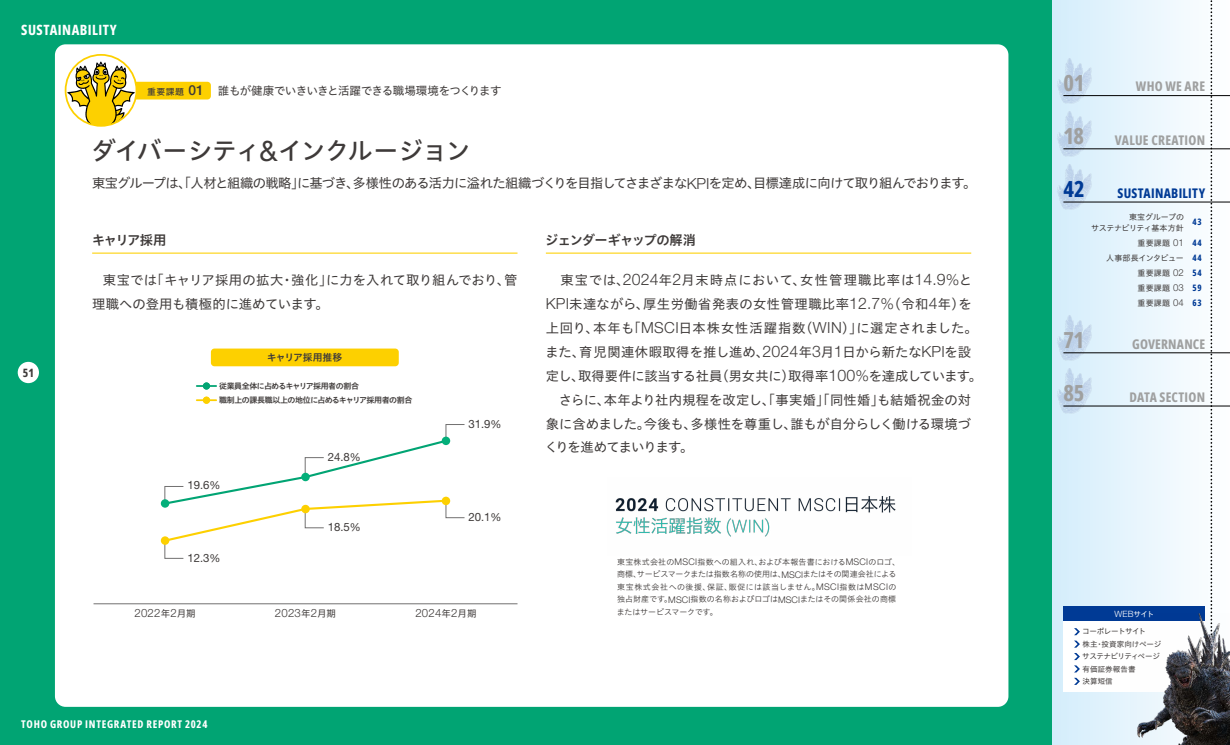
<style>
.page{position:relative;width:1230px;height:745px;background:#fff}
.page>*{position:absolute;margin:0;border:0;box-sizing:border-box;transform-origin:0 0}
.t1{font:24.75px "Hiragino UD Sans Std N W5";letter-spacing:-.04em;color:#3e3a39}
.t2{font:22.12px "Open Sans";letter-spacing:-.01em;color:#9fa0a0}
.t3{font:22.12px "Open Sans";color:#003a95}
.t4{font:14.12px "Open Sans";letter-spacing:.035em;color:#fff}
.t5{font:13.25px/23.9px "Hiragino UD Sans Std N W4";letter-spacing:.01em;color:#3e3a39}
.t6{font:13.25px "Hiragino UD Sans Std N W4";letter-spacing:-.06em;color:#3e3a39}
.t7{font:13.25px/23.9px "Hiragino UD Sans Std N W4";letter-spacing:-.01em;color:#3e3a39}
.t8{font:13.25px "Open Sans";letter-spacing:.015em;color:#9fa0a0}
.t9{font:13.25px "Hiragino UD Sans Std N W6";letter-spacing:-.06em;color:#3e3a39}
.t10{font:13.25px "Open Sans";letter-spacing:.02em;color:#003a95}
.t11{font:11.5px "Hiragino UD Sans Std N W4";letter-spacing:-.06em;color:#3e3a39}
.t12{font:11.5px "Helvetica Neue LT Std";color:#3e3a39}
.t13{font:300 11.5px "Helvetica Neue LT Std";letter-spacing:.015em;color:#3e3a39}
.t14{font:11.5px "Open Sans";color:#3e3a39}
.t15{font:10.62px "Open Sans";letter-spacing:.065em;color:#fff}
.t16{font:9.75px "Hiragino UD Sans Std N W6";letter-spacing:-.01em;color:#3e3a39}
.t17{font:8.88px "Open Sans";color:#003a95}
.t18{font:300 8.62px "Helvetica Neue LT Std";color:#fff}
.t19{font:8px/12.4px "Hiragino UD Sans Std N W3";letter-spacing:.005em;color:#3e3a39}
.t20{font:8px/14.1px "Hiragino UD Sans Std N W6";letter-spacing:-.055em;color:#3e3a39}
.t21{font:8px/15px "Hiragino UD Sans Std N W4";letter-spacing:.02em;color:#3e3a39;text-align:right}
.t22{font:8px/10.6px "Hiragino UD Sans Std N W4";letter-spacing:-.04em;color:#3e3a39;text-align:right}
.t23{font:7.5px/12.4px "Hiragino UD Sans Std N W4";letter-spacing:-.025em;color:#3e3a39}
.s1{font-family:"Hiragino UD Sans Std N W5";font-size:8.88px}
.s2{font-family:"Helvetica Neue LT Std";font-weight:500;font-size:13.88px}
.s3{font-family:"Helvetica Neue LT Std";font-size:28.5px}
.s4{font-family:"Helvetica Neue LT Std";font-weight:300;font-size:15.25px}
.s5{font-size:11px}
.s6{font-family:"Hiragino UD Sans Std N W4";font-weight:400;font-size:9.5px}
.s7{font-family:"Helvetica Neue LT Std";font-weight:300;font-size:16px}
.s8{font-family:"Helvetica Neue LT Std";font-weight:300;font-size:9.12px}
.s9{font-family:"Helvetica Neue LT Std";font-weight:300;font-size:9.62px}
.s10{font-family:"Open Sans";font-size:8.88px;color:#003a95}
.s11{font-family:"Hiragino UD Sans Std N W4";font-weight:400;font-size:7.5px}
</style>
<div class="page">
<div style="left:0;top:0;width:1052px;height:744px;background:#01a473"></div>
<div style="left:55px;top:44px;width:953px;height:662px;background:#fff;border-radius:11px"></div>
<div style="left:101px;top:82px;width:110px;height:17px;background:#fdd000;border-radius:4px"></div>
<svg style="left:66px;top:55px;width:70px;height:71px"></svg>
<svg style="left:67px;top:62px;width:68px;height:64px"></svg>
<div style="left:65px;top:54px;width:72px;height:73px;border:2px solid #fdd000;border-radius:50%"></div>
<hr style="left:92px;top:252px;width:425px;height:1px;background:#fdd000">
<hr style="left:546px;top:252px;width:425px;height:1px;background:#fdd000">
<svg style="left:197px;top:385px;width:19px;height:1px"></svg>
<div style="left:203px;top:382px;width:7px;height:7px;background:#01a473;border-radius:50%"></div>
<svg style="left:197px;top:399px;width:19px;height:2px"></svg>
<div style="left:203px;top:396px;width:7px;height:7px;background:#fdd000;border-radius:50%"></div>
<hr style="left:93px;top:603px;width:424px;height:1px;background:#727171">
<svg style="left:162px;top:424px;width:303px;height:134px"></svg>
<svg style="left:301px;top:504px;width:9px;height:9px"></svg>
<svg style="left:301px;top:472px;width:9px;height:9px"></svg>
<div style="left:442px;top:496px;width:8px;height:9px;background:#fdd000;border-radius:50%"></div>
<div style="left:442px;top:436px;width:8px;height:9px;background:#04af7a;border-radius:50%"></div>
<div style="left:161px;top:536px;width:8px;height:8px;background:#fdd000;border-radius:50%"></div>
<div style="left:161px;top:499px;width:8px;height:8px;background:#04af7a;border-radius:50%"></div>
<img style="left:615px;top:496px;width:281px;height:41px">
<div style="left:211px;top:348px;width:188px;height:18px;background:#fdd000;border-radius:4px"></div>
<div style="left:1052px;top:0;width:178px;height:744px;background:linear-gradient(to right,#d4edfb,#fdfdfe)"></div>
<img style="left:1056px;top:312px;width:35px;height:51px">
<img style="left:1056px;top:365px;width:35px;height:51px">
<img style="left:1056px;top:55px;width:35px;height:51px">
<img style="left:1056px;top:108px;width:35px;height:51px">
<img style="left:1056px;top:161px;width:35px;height:52px">
<div style="left:18px;top:361px;width:21px;height:22px;background:#fff;border-radius:50%"></div>
<svg style="left:1210px;top:0;width:2px;height:745px"></svg>
<hr style="left:1063px;top:352px;width:167px;height:1px;background:#000">
<hr style="left:1063px;top:405px;width:167px;height:1px;background:#000">
<hr style="left:1063px;top:148px;width:167px;height:1px;background:#000">
<hr style="left:1063px;top:95px;width:167px;height:1px;background:#000">
<hr style="left:1063px;top:202px;width:167px;height:1px;background:#000">
<div style="left:1063px;top:606px;width:142px;height:14px;background:#003a95"></div>
<div style="left:1063px;top:620px;width:142px;height:71px;background:#fff"></div>
<img style="left:1130px;top:613px;width:100px;height:131px">
<svg style="left:1074px;top:628px;width:6px;height:6px"></svg>
<svg style="left:1074px;top:640px;width:6px;height:19px"></svg>
<svg style="left:1074px;top:665px;width:6px;height:19px"></svg>
<p class="t4" style="left:21px;top:20px;width:97px">SUSTAINABILITY</p>
<p class="t11" style="left:147px;top:82px;width:356px"><span class="s1">重要課題</span> <span class="s2">01</span> 誰もが健康でいきいきと活躍できる職場環境をつくります</p>
<h1 class="t1" style="left:91px;top:131px;width:381px">ダイバーシティ<span class="s3">&amp;</span>インクルージョン</h1>
<p class="t6" style="left:92px;top:173px;width:885px">東宝グループは、「人材と組織の戦略」に基づき、多様性のある活力に溢れた組織づくりを目指してさまざまな<span class="s4">KPI</span>を定め、目標達成に向けて取り組んでおります。</p>
<p class="t14" style="left:23px;top:364px;width:13px">51</p>
<p class="t9" style="left:92px;top:229px;width:76px">キャリア採用</p>
<p class="t7" style="left:92px;top:267px;width:427px;text-indent:11px">東宝では「キャリア採用の拡大・強化」に力を入れて取り組んでおり、管理職への登用も積極的に進めています。</p>
<p class="t16" style="left:267px;top:350px;width:77px">キャリア採用推移</p>
<p class="t20" style="left:219px;top:378px;width:195px">従業員全体に占めるキャリア採用者の割合<br>職制上の課長職以上の地位に占めるキャリア採用者の割合</p>
<p class="t12" style="left:187px;top:478px;width:35px">19<span class="s5">.</span>6<span class="s5">%</span></p>
<p class="t12" style="left:187px;top:550px;width:35px">12<span class="s5">.</span>3<span class="s5">%</span></p>
<p class="t12" style="left:328px;top:449px;width:35px">24<span class="s5">.</span>8<span class="s5">%</span></p>
<p class="t12" style="left:328px;top:520px;width:35px">18<span class="s5">.</span>5<span class="s5">%</span></p>
<p class="t12" style="left:468px;top:416px;width:35px">31<span class="s5">.</span>9<span class="s5">%</span></p>
<p class="t12" style="left:468px;top:510px;width:35px">20<span class="s5">.</span>1<span class="s5">%</span></p>
<p class="t13" style="left:134px;top:605px;width:63px">2022<span class="s6">年</span>2<span class="s6">月期</span></p>
<p class="t13" style="left:275px;top:605px;width:63px">2023<span class="s6">年</span>2<span class="s6">月期</span></p>
<p class="t13" style="left:415px;top:605px;width:63px">2024<span class="s6">年</span>2<span class="s6">月期</span></p>
<p class="t9" style="left:545px;top:229px;width:152px">ジェンダーギャップの解消</p>
<p class="t5" style="left:545px;top:267px;width:439px">　東宝では、<span class="s7">2024</span>年<span class="s7">2</span>月末時点において、女性管理職比率は<span class="s7">14</span><span class="s4">.</span><span class="s7">9</span><span class="s4">%</span>と<span class="s4">KPI</span>未達ながら、厚生労働省発表の女性管理職比率<span class="s7">12</span><span class="s4">.</span><span class="s7">7</span><span class="s4">%</span>（令和<span class="s7">4</span>年）を上回り、本年も「<span class="s4">MSCI</span>日本株女性活躍指数（<span class="s4">WIN</span>）」に選定されました。また、育児関連休暇取得を推し進め、<span class="s7">2024</span>年<span class="s7">3</span>月<span class="s7">1</span>日から新たな<span class="s4">KPI</span>を設定し、取得要件に該当する社員（男女共に）取得率<span class="s7">100</span><span class="s4">%</span>を達成しています。　さらに、本年より社内規程を改定し、「事実婚」「同性婚」も結婚祝金の対象に含めました。今後も、多様性を尊重し、誰もが自分らしく働ける環境づくりを進めてまいります。</p>
<p class="t19" style="left:617px;top:555px;width:285px">東宝株式会社の<span class="s8">MSCI</span>指数への組入れ、および本報告書における<span class="s8">MSCI</span>のロゴ、商標、サービスマークまたは指数名称の使用は、<span class="s8">MSCI</span>またはその関連会社による東宝株式会社への後援、保証、販促には該当しません。<span class="s8">MSCI</span>指数は<span class="s8">MSCI</span>の独占財産です。<span class="s8">MSCI</span>指数の名称およびロゴは<span class="s8">MSCI</span>またはその関係会社の商標またはサービスマークです。</p>
<p class="t15" style="left:21px;top:715px;width:188px">TOHO GROUP INTEGRATED REPORT 2024</p>
<h2 class="t2" style="left:1063px;top:68px;width:23px">01</h2>
<p class="t8" style="left:1136px;top:77px;width:71px">WHO WE ARE</p>
<h2 class="t2" style="left:1063px;top:121px;width:22px">18</h2>
<p class="t8" style="left:1115px;top:130px;width:92px">VALUE CREATION</p>
<h2 class="t3" style="left:1063px;top:174px;width:23px">42</h2>
<p class="t10" style="left:1117px;top:184px;width:89px">SUSTAINABILITY</p>
<p class="t22" style="left:1091px;top:211px;width:94px">東宝グループの<br>サステナビリティ基本方針</p>
<p class="t17" style="left:1192px;top:216px;width:11px">43</p>
<p class="t21" style="left:1106px;top:234px;width:97px">重要課題 <span class="s9">01</span> <span class="s10">44<br></span>人事部長インタビュー <span class="s10">44</span>重要課題 <span class="s9">02</span> <span class="s10">54<br></span>重要課題 <span class="s9">03</span> <span class="s10">59<br></span>重要課題 <span class="s9">04</span> <span class="s10">63</span></p>
<h2 class="t2" style="left:1063px;top:325px;width:22px">71</h2>
<p class="t8" style="left:1132px;top:334px;width:74px">GOVERNANCE</p>
<h2 class="t2" style="left:1063px;top:378px;width:23px">85</h2>
<p class="t8" style="left:1129px;top:387px;width:77px">DATA SECTION</p>
<p class="t18" style="left:1114px;top:608px;width:41px">WEB<span class="s11">サイト</span></p>
<p class="t23" style="left:1082px;top:624px;width:81px">コーポレートサイト<br>株主・投資家向けページサステナビリティページ有価証券報告書<br>決算短信</p>
</div>
